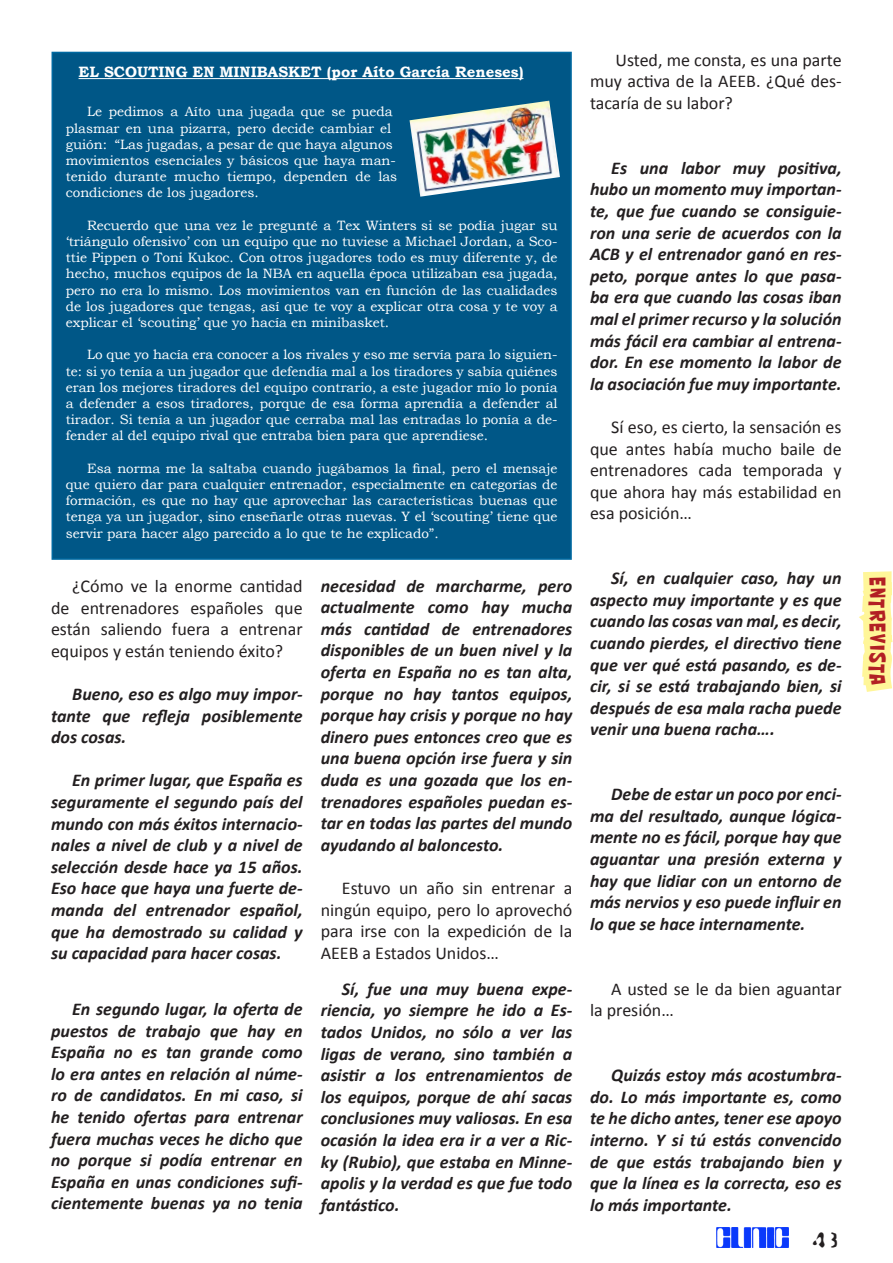
<style>
.page{position:relative;width:893px;height:1263px;background:#fff}
.page>*{position:absolute;margin:0;border:0;box-sizing:border-box;transform-origin:0 0}
.t1{font:21px "Nightclub BTN Cn";letter-spacing:.08em;color:#b22024}
.t2{font:italic 700 18px/21.6px "Calibri";color:#231f20;text-align:justify}
.t3{font:18px/21.6px "Calibri";color:#231f20;text-align:justify}
.t4{font:700 15px "Bookman Old Style";color:#fff}
.t5{font:13.5px/16.2px "Bookman Old Style";color:#fff;text-align:justify}
</style>
<div class="page">
<img style="left:716px;top:1227px;width:72px;height:20px">
<svg style="left:859px;top:571px;width:34px;height:121px"></svg>
<div style="left:52px;top:52px;width:519px;height:507px;background:#005787"></div>
<hr style="left:79px;top:78px;width:444px;height:1px;background:#fff">
<div style="left:52px;top:52px;width:520px;height:508px;border:2px solid #0069a1"></div>
<img style="left:410px;top:101px;width:150px;height:96px">
<p class="t4" style="left:79px;top:61px;width:446px">EL SCOUTING EN MINIBASKET (por Aíto García Reneses)</p>
<p class="t5" style="left:66px;top:104px;width:333px;text-align:left;text-indent:21px">Le pedimos a Aíto una jugada que se pueda plasmar en una pizarra, pero decide cambiar el guión: “Las jugadas, a pesar de que haya algunos movimientos esenciales y básicos que haya man&shy;tenido durante mucho tiempo, dependen de las condiciones de los jugadores.</p>
<p class="t5" style="left:66px;top:217px;width:493px;text-indent:21px">Recuerdo que una vez le pregunté a Tex Winters si se podía jugar su ‘triángulo ofensivo’ con un equipo que no tuviese a Michael Jordan, a Sco&shy;ttie Pippen o Toni Kukoc. Con otros jugadores todo es muy diferente y, de hecho, muchos equipos de la NBA en aquella época utilizaban esa jugada, pero no era lo mismo. Los movimientos van en función de las cualidades de los jugadores que tengas, así que te voy a explicar otra cosa y te voy a explicar el ‘scouting’ que yo hacía en minibasket.</p>
<p class="t5" style="left:66px;top:347px;width:493px;text-indent:21px">Lo que yo hacía era conocer a los rivales y eso me servía para lo siguien&shy;te: si yo tenía a un jugador que defendía mal a los tiradores y sabía quiénes eran los mejores tiradores del equipo contrario, a este jugador mío lo ponía a defender a esos tiradores, porque de esa forma aprendía a defender al tirador. Si tenía a un jugador que cerraba mal las entradas lo ponía a de&shy;fender al del equipo rival que entraba bien para que aprendiese.</p>
<p class="t5" style="left:66px;top:460px;width:493px;text-indent:21px">Esa norma me la saltaba cuando jugábamos la final, pero el mensaje que quiero dar para cualquier entrenador, especialmente en categorías de formación, es que no hay que aprovechar las características buenas que tenga ya un jugador, sino enseñarle otras nuevas. Y el ‘scouting’ tiene que servir para hacer algo parecido a lo que te he explicado”.</p>
<p class="t3" style="left:51px;top:574px;width:253px;text-indent:21px">¿Cómo ve la enorme cantidad de entrenadores españoles que están saliendo fuera a entrenar equipos y están teniendo éxito?</p>
<p class="t2" style="left:51px;top:682px;width:253px;text-indent:21px">Bueno, eso es algo muy impor&shy;tante que refleja posiblemente dos cosas.</p>
<p class="t2" style="left:51px;top:769px;width:253px;text-indent:21px">En primer lugar, que España es seguramente el segundo país del mundo con más éxitos internacio&shy;nales a nivel de club y a nivel de selección desde hace ya 15 años.<br>Eso hace que haya una fuerte de&shy;manda del entrenador español, que ha demostrado su calidad y su capacidad para hacer cosas.</p>
<p class="t2" style="left:51px;top:997px;width:253px;text-indent:21px">En segundo lugar, la oferta de puestos de trabajo que hay en España no es tan grande como lo era antes en relación al núme&shy;ro de candidatos. En mi caso, si he tenido ofertas para entrenar fuera muchas veces he dicho que no porque si podía entrenar en España en unas condiciones sufi&shy;cientemente buenas ya no tenia</p>
<p class="t2" style="left:321px;top:574px;width:253px">necesidad de marcharme, pero actualmente como hay mucha más cantidad de entrenadores disponibles de un buen nivel y la oferta en España no es tan alta, porque no hay tantos equipos, porque hay crisis y porque no hay dinero pues entonces creo que es una buena opción irse fuera y sin duda es una gozada que los en&shy;trenadores españoles puedan es&shy;tar en todas las partes del mundo ayudando al baloncesto.</p>
<p class="t3" style="left:321px;top:876px;width:253px;text-indent:21px">Estuvo un año sin entrenar a ningún equipo, pero lo aprovechó para irse con la expedición de la AEEB a Estados Unidos…</p>
<p class="t2" style="left:321px;top:977px;width:253px;text-indent:21px">Sí, fue una muy buena expe&shy;riencia, yo siempre he ido a Es&shy;tados Unidos, no sólo a ver las ligas de verano, sino también a asistir a los entrenamientos de los equipos, porque de ahí sacas conclusiones muy valiosas. En esa ocasión la idea era ir a ver a Ric&shy;ky (Rubio), que estaba en Minne&shy;apolis y la verdad es que fue todo fantástico.</p>
<p class="t3" style="left:590px;top:48px;width:253px;text-indent:25px">Usted, me consta, es una parte muy activa de la AEEB. ¿Qué des&shy;tacaría de su labor?</p>
<p class="t2" style="left:590px;top:156px;width:253px;text-indent:21px">Es una labor muy positiva, hubo un momento muy importan&shy;te, que fue cuando se consiguie&shy;ron una serie de acuerdos con la ACB y el entrenador ganó en res&shy;peto, porque antes lo que pasa&shy;ba era que cuando las cosas iban mal el primer recurso y la solución más fácil era cambiar al entrena&shy;dor. En ese momento la labor de la asociación fue muy importante.</p>
<p class="t3" style="left:590px;top:415px;width:253px;text-indent:21px">Sí eso, es cierto, la sensación es que antes había mucho baile de entrenadores cada temporada y que ahora hay más estabilidad en esa posición…</p>
<p class="t2" style="left:590px;top:567px;width:253px;text-indent:21px">Sí, en cualquier caso, hay un aspecto muy importante y es que cuando las cosas van mal, es decir, cuando pierdes, el directivo tiene que ver qué está pasando, es de&shy;cir, si se está trabajando bien, si después de esa mala racha puede venir una buena racha….</p>
<p class="t2" style="left:590px;top:783px;width:253px;text-indent:21px">Debe de estar un poco por enci&shy;ma del resultado, aunque lógica&shy;mente no es fácil, porque hay que aguantar una presión externa y hay que lidiar con un entorno de más nervios y eso puede influir en lo que se hace internamente.</p>
<p class="t3" style="left:590px;top:977px;width:253px;text-indent:21px">A usted se le da bien aguantar la presión…</p>
<p class="t2" style="left:590px;top:1063px;width:253px;text-indent:21px">Quizás estoy más acostumbra&shy;do. Lo más importante es, como te he dicho antes, tener ese apoyo interno. Y si tú estás convencido de que estás trabajando bien y que la línea es la correcta, eso es lo más importante.</p>
<p class="t1" style="left:892px;top:577px;width:110px;rotate:90deg">ENTREVISTA</p>
</div>
